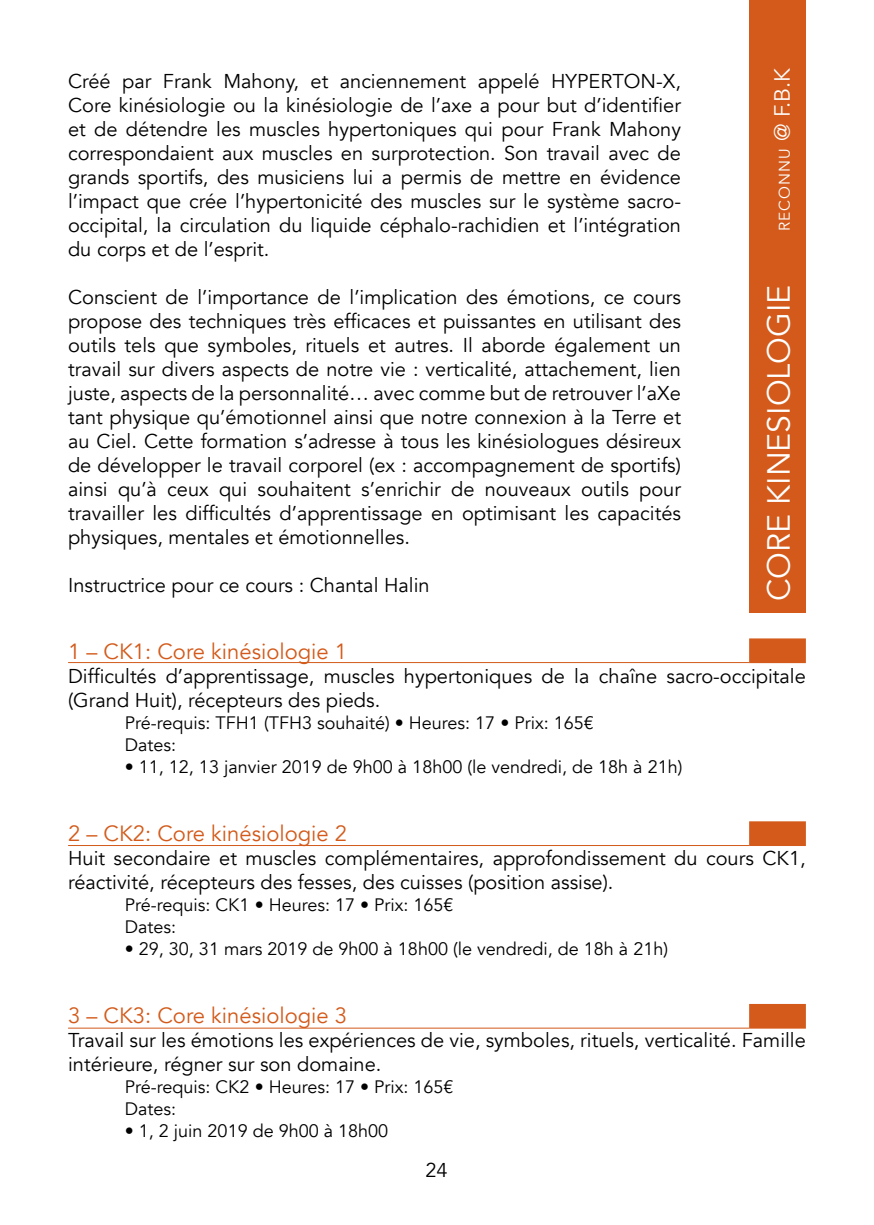
<style>
.page{position:relative;width:874px;height:1225px;background:#fff}
.page>*{position:absolute;margin:0;border:0;box-sizing:border-box;transform-origin:0 0}
.t1{font:32px "Avenir";color:#fff}
.t2{font:22px "Avenir";color:#d35a1a}
.t3{font:20px/24px "Avenir";color:#000}
.t4{font:18px/22px "Avenir";color:#000}
.t5{font:15.4px "Avenir";letter-spacing:.07em;color:#fff}
.s1{font-size:22px}
</style>
<div class="page">
<div style="left:748px;top:0;width:57px;height:612px;background:#d35a1a"></div>
<div style="left:748px;top:638px;width:57px;height:25px;background:#d35a1a;border:2px solid #d35a1a"></div>
<hr style="left:68px;top:662px;width:680px;height:1px;background:#d35a1a">
<div style="left:748px;top:1004px;width:57px;height:24px;background:#d35a1a;border:2px solid #d35a1a"></div>
<hr style="left:68px;top:1027px;width:680px;height:1px;background:#d35a1a">
<div style="left:748px;top:821px;width:57px;height:25px;background:#d35a1a;border:2px solid #d35a1a"></div>
<hr style="left:68px;top:845px;width:680px;height:1px;background:#d35a1a">
<p class="t3" style="left:68px;top:70px;width:614px;text-align:justify">Créé par Frank Mahony, et anciennement appelé HYPERTON-X, Core kinésiologie ou la kinésiologie de l’axe a pour but d’identifier et de détendre les muscles hypertoniques qui pour Frank Mahony correspondaient aux muscles en surprotection. Son travail avec de grands sportifs, des musiciens lui a permis de mettre en évidence l’impact que crée l’hypertonicité des muscles sur le système sacro&shy;occipital, la circulation du liquide céphalo-rachidien et l’intégration du corps et de l’esprit.</p>
<p class="t3" style="left:68px;top:286px;width:614px;text-align:justify">Conscient de l’importance de l’implication des émotions, ce cours propose des techniques très efficaces et puissantes en utilisant des outils tels que symboles, rituels et autres. Il aborde également un travail sur divers aspects de notre vie : verticalité, attachement, lien juste, aspects de la personnalité… avec comme but de retrouver l’aXe tant physique qu’émotionnel ainsi que notre connexion à la Terre et au Ciel. Cette formation s’adresse à tous les kinésiologues désireux de développer le travail corporel (ex : accompagnement de sportifs) ainsi qu’à ceux qui souhaitent s’enrichir de nouveaux outils pour travailler les difficultés d’apprentissage en optimisant les capacités physiques, mentales et émotionnelles.</p>
<p class="t3" style="left:68px;top:574px;width:363px">Instructrice pour ce cours : Chantal Halin</p>
<p class="t5" style="left:774px;top:231px;width:165px;rotate:-90deg">reconnu <span class="s1">@ F.B.K</span></p>
<h1 class="t1" style="left:759px;top:601px;width:318px;rotate:-90deg">CORE KINESIOLOGIE</h1>
<p class="t2" style="left:68px;top:638px;width:280px">1 – CK1: Core kinésiologie 1</p>
<p class="t3" style="left:68px;top:664px;width:739px">Difficultés d’apprentissage, muscles hypertoniques de la chaîne sacro-occipitale (Grand Huit), récepteurs des pieds.</p>
<p class="t4" style="left:125px;top:711px;width:470px">Pré-requis: TFH1 (TFH3 souhaité) • Heures: 17 • Prix: 165€<br>Dates:</p>
<p class="t4" style="left:125px;top:755px;width:558px">• 11, 12, 13 janvier 2019 de 9h00 à 18h00 (le vendredi, de 18h à 21h)</p>
<p class="t2" style="left:68px;top:820px;width:280px">2 – CK2: Core kinésiologie 2</p>
<p class="t3" style="left:68px;top:846px;width:738px">Huit secondaire et muscles complémentaires, approfondissement du cours CK1, réactivité, récepteurs des fesses, des cuisses (position assise).</p>
<p class="t4" style="left:125px;top:893px;width:330px">Pré-requis: CK1 • Heures: 17 • Prix: 165€<br>Dates:</p>
<p class="t4" style="left:125px;top:937px;width:544px">• 29, 30, 31 mars 2019 de 9h00 à 18h00 (le vendredi, de 18h à 21h)</p>
<p class="t2" style="left:68px;top:1002px;width:280px">3 – CK3: Core kinésiologie 3</p>
<p class="t3" style="left:68px;top:1028px;width:739px">Travail sur les émotions les expériences de vie, symboles, rituels, verticalité. Famille intérieure, régner sur son domaine.</p>
<p class="t4" style="left:125px;top:1075px;width:330px">Pré-requis: CK2 • Heures: 17 • Prix: 165€<br>Dates:</p>
<p class="t4" style="left:125px;top:1119px;width:265px">• 1, 2 juin 2019 de 9h00 à 18h00</p>
<p class="t3" style="left:425px;top:1158px;width:24px">24</p>
</div>
